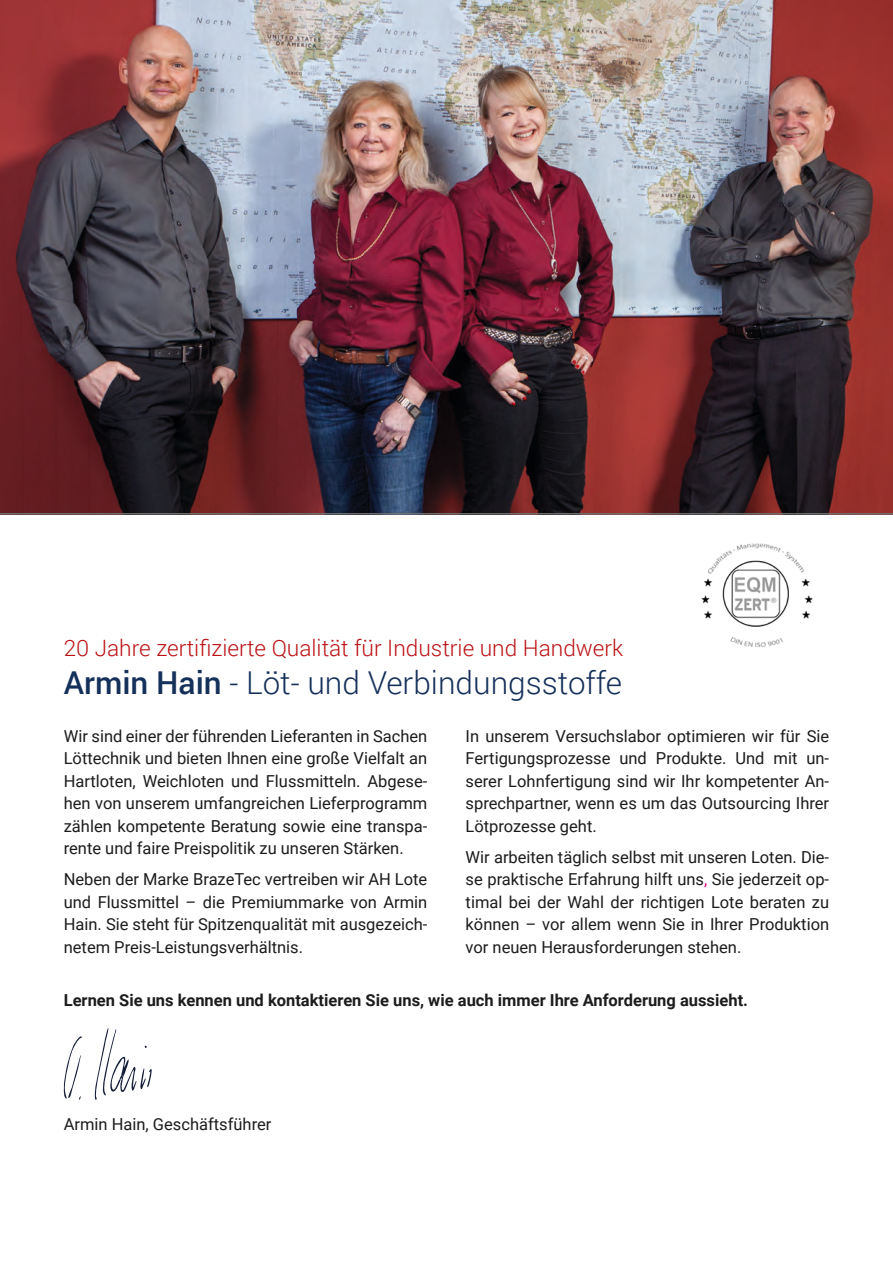
<style>
.page{position:relative;width:893px;height:1263px;background:#fff}
.page>*{position:absolute;margin:0;border:0;box-sizing:border-box;transform-origin:0 0}
.headline_titel{font:300 31.5px "Roboto";color:#15305a}
.titel-klein{font:300 22.5px "Roboto";color:#bb1216}
.coppytext_zweispalti{font:16.5px/22.5px "Roboto";color:#1c1c1c;text-align:justify}
.copytext{font:700 16.5px "Roboto";color:#1c1c1c}
.copytext-2{font:16.5px "Roboto";color:#1c1c1c}
.s1{font-weight:500}
.s2{color:#e4007e}
</style>
<div class="page">
<img style="left:0;top:0;width:893px;height:513px">
<svg style="left:94px;top:1028px;width:58px;height:72px"></svg>
<svg style="left:64px;top:1036px;width:18px;height:64px"></svg>
<img style="left:701px;top:543px;width:112px;height:104px">
<hr style="left:0;top:513px;width:893px;height:1px;background:#70706f">
<p class="titel-klein" style="left:64px;top:632px;width:561px">20 Jahre zertifizierte Qualität für Industrie und Handwerk</p>
<p class="headline_titel" style="left:64px;top:661px;width:560px"><span class="s1">Armin Hain</span> - Löt- und Verbindungsstoffe</p>
<p class="coppytext_zweispalti" style="left:64px;top:724px;width:365px">Wir sind einer der führenden Lieferanten in Sachen Löttechnik und bieten Ihnen eine große Vielfalt an Hartloten, Weichloten und Flussmitteln. Abgese&shy;hen von unserem umfangreichen Lieferprogramm zählen kompetente Beratung sowie eine transpa&shy;rente und faire Preispolitik zu unseren Stärken.</p>
<p class="coppytext_zweispalti" style="left:64px;top:868px;width:365px">Neben der Marke BrazeTec vertreiben wir AH Lote und Flussmittel – die Premiummarke von Armin Hain. Sie steht für Spitzenqualität mit ausgezeich&shy;netem Preis-Leistungsverhältnis.</p>
<p class="coppytext_zweispalti" style="left:466px;top:724px;width:365px">In unserem Versuchslabor optimieren wir für Sie Fertigungsprozesse und Produkte. Und mit un&shy;serer Lohnfertigung sind wir Ihr kompetenter An&shy;sprechpartner, wenn es um das Outsourcing Ihrer Lötprozesse geht.</p>
<p class="coppytext_zweispalti" style="left:466px;top:845px;width:365px">Wir arbeiten täglich selbst mit unseren Loten. Die&shy;se praktische Erfahrung hilft uns<span class="s2">,</span> Sie jederzeit op&shy;timal bei der Wahl der richtigen Lote beraten zu können – vor allem wenn Sie in Ihrer Produktion vor neuen Herausforderungen stehen.</p>
<p class="copytext" style="left:64px;top:988px;width:686px">Lernen Sie uns kennen und kontaktieren Sie uns, wie auch immer Ihre Anforderung aussieht.</p>
<p class="copytext-2" style="left:64px;top:1112px;width:209px">Armin Hain, Geschäftsführer</p>
</div>
